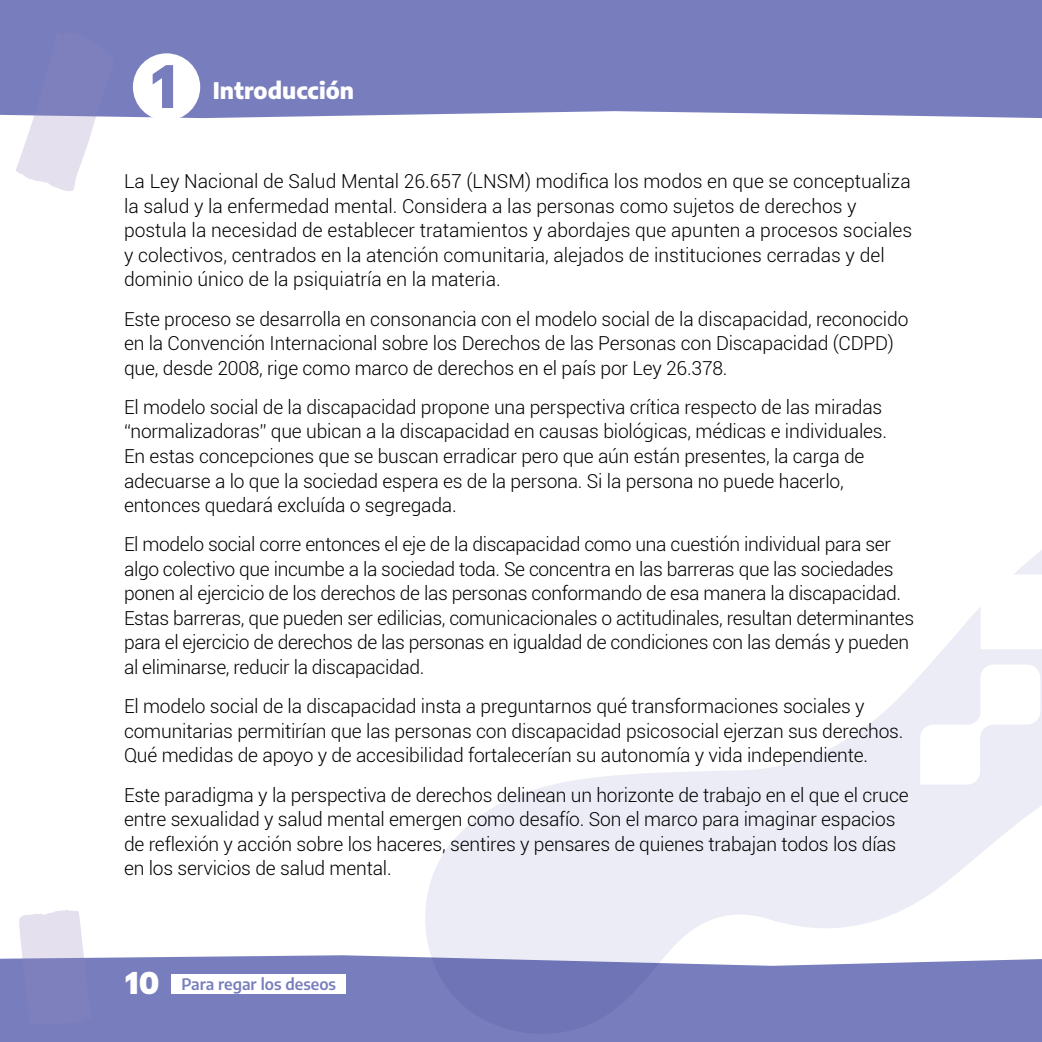
<style>
.page{position:relative;width:1042px;height:1042px;background:#fff}
.page>*{position:absolute;margin:0;border:0;box-sizing:border-box;transform-origin:0 0}
.t1{font:100 condensed 57.75px "Encode Sans";color:#787ebd}
.t2{font:100 condensed 22.75px "Encode Sans";color:#fff}
.t3{font:300 19.25px/24.5px "Roboto";letter-spacing:-.01em;color:#000}
.t4{font:100 condensed 15.75px "Encode Sans";color:#787ebd}
.s1{font-size:29.75px;color:#fff}
</style>
<div class="page">
<div style="left:0;top:0;width:1042px;height:118px;background:#787ebd"></div>
<div style="left:0;top:955px;width:1042px;height:87px;background:#787ebd"></div>
<div style="left:172px;top:974px;width:174px;height:19px;background:#fff"></div>
<div style="left:133px;top:53px;width:67px;height:68px;background:#fff;border-radius:50%"></div>
<svg style="left:16px;top:32px;width:98px;height:159px"></svg>
<svg style="left:19px;top:910px;width:73px;height:115px;background:#aaaad3"></svg>
<svg style="left:415px;top:608px;width:627px;height:426px"></svg>
<svg style="left:920px;top:664px;width:120px;height:120px"></svg>
<svg style="left:980px;top:550px;width:62px;height:99px"></svg>
<h1 class="t1" style="left:152px;top:47px;width:27px">1</h1>
<p class="t2" style="left:213px;top:75px;width:143px">Introducción</p>
<p class="t3" style="left:124px;top:168px;width:789px">La Ley Nacional de Salud Mental 26.657 (LNSM) modifica los modos en que se conceptualiza la salud y la enfermedad mental. Considera a las personas como sujetos de derechos y postula la necesidad de establecer tratamientos y abordajes que apunten a procesos sociales y colectivos, centrados en la atención comunitaria, alejados de instituciones cerradas y del dominio único de la psiquiatría en la materia.</p>
<p class="t3" style="left:124px;top:306px;width:786px">Este proceso se desarrolla en consonancia con el modelo social de la discapacidad, reconocido en la Convención Internacional sobre los Derechos de las Personas con Discapacidad (CDPD) que, desde 2008, rige como marco de derechos en el país por Ley 26.378.</p>
<p class="t3" style="left:124px;top:394px;width:764px">El modelo social de la discapacidad propone una perspectiva crítica respecto de las miradas “normalizadoras” que ubican a la discapacidad en causas biológicas, médicas e individuales.<br>En estas concepciones que se buscan erradicar pero que aún están presentes, la carga de adecuarse a lo que la sociedad espera es de la persona. Si la persona no puede hacerlo, entonces quedará excluída o segregada.</p>
<p class="t3" style="left:124px;top:532px;width:792px">El modelo social corre entonces el eje de la discapacidad como una cuestión individual para ser algo colectivo que incumbe a la sociedad toda. Se concentra en las barreras que las sociedades ponen al ejercicio de los derechos de las personas conformando de esa manera la discapacidad.<br>Estas barreras, que pueden ser edilicias, comunicacionales o actitudinales, resultan determinantes para el ejercicio de derechos de las personas en igualdad de condiciones con las demás y pueden al eliminarse, reducir la discapacidad.</p>
<p class="t3" style="left:124px;top:693px;width:781px">El modelo social de la discapacidad insta a preguntarnos qué transformaciones sociales y comunitarias permitirían que las personas con discapacidad psicosocial ejerzan sus derechos.<br>Qué medidas de apoyo y de accesibilidad fortalecerían su autonomía y vida independiente.</p>
<p class="t3" style="left:124px;top:782px;width:786px">Este paradigma y la perspectiva de derechos delinean un horizonte de trabajo en el que el cruce entre sexualidad y salud mental emergen como desafío. Son el marco para imaginar espacios de reflexión y acción sobre los haceres, sentires y pensares de quienes trabajan todos los días en los servicios de salud mental.</p>
<p class="t4" style="left:125px;top:973px;width:212px"><span class="s1">10</span> Para regar los deseos</p>
</div>
